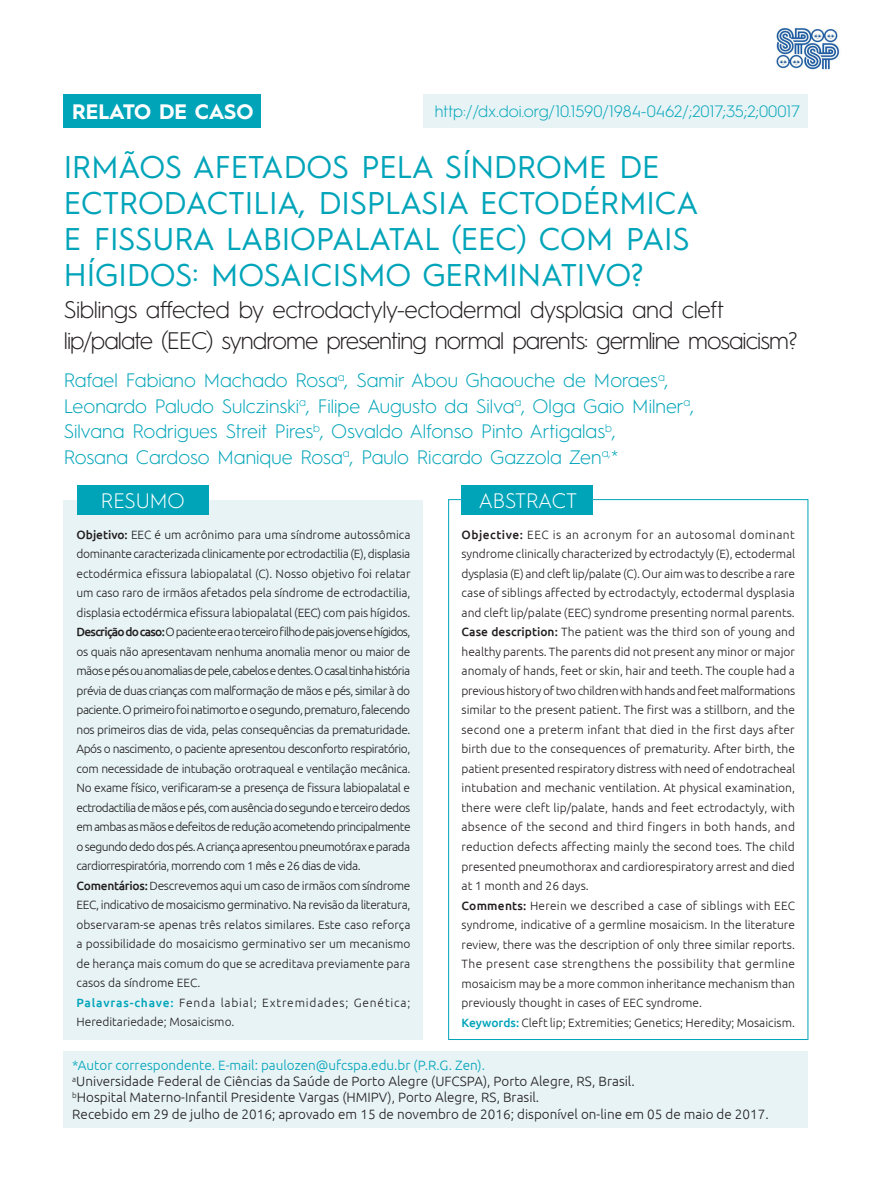
<style>
.page{position:relative;width:893px;height:1191px;background:#fff}
.page>*{position:absolute;margin:0;border:0;box-sizing:border-box;transform-origin:0 0}
.t1{font:31.5px/36px "Hurme Geometric Sans 1";color:#00a4b9}
.t2{font:300 24px/31.5px "Hurme Geometric Sans 1";letter-spacing:-.04em;color:#231f20}
.t3{font:300 21px "Hurme Geometric Sans 1";color:#fff}
.t4{font:700 21px "Hurme Geometric Sans 1";letter-spacing:-.005em;color:#fff}
.t5{font:300 19.5px/25.5px "Hurme Geometric Sans 1";color:#00a4b9}
.t6{font:300 16.5px "Hurme Geometric Sans 1";color:#00a4b9}
.t7{font:300 13.5px/16.2px "Ubuntu";color:#231f20}
.t8{font:300 12px/19.5px "Ubuntu";letter-spacing:-.03em;color:#231f20}
.t9{font:300 12px/19.5px "Ubuntu";letter-spacing:-.005em;color:#231f20}
.s1{font-weight:500}
.s2{font-weight:500;color:#00a4b9}
.s3{color:#00a4b9}
</style>
<div class="page">
<div style="left:64px;top:1051px;width:744px;height:76px;background:#e7f3f5"></div>
<div style="left:64px;top:94px;width:197px;height:33px;background:#00a4b9"></div>
<div style="left:423px;top:94px;width:385px;height:33px;background:#e7f3f5"></div>
<div style="left:64px;top:499px;width:359px;height:540px;background:#e7f3f5"></div>
<div style="left:461px;top:485px;width:132px;height:29px;background:#00a4b9"></div>
<div style="left:77px;top:485px;width:132px;height:29px;background:#00a4b9"></div>
<img style="left:776px;top:28px;width:64px;height:42px">
<h3 class="t4" style="left:72px;top:97px;width:183px">RELATO DE CASO</h3>
<h3 class="t6" style="left:435px;top:100px;width:367px">http://dx.doi.org/10.1590/1984-0462/;2017;35;2;00017</h3>
<h1 class="t1" style="left:64px;top:147px;width:636px">IRMÃOS AFETADOS PELA SÍNDROME DE<br>ECTRODACTI LIA, DISPLASIA ECTODÉRMICA<br>E FISSURA LABIOPALATAL (EEC</h1>
<h1 class="t1" style="left:64px;top:219px;width:627px;text-indent:454px">) COM PAIS<br>HÍGI DOS: MOSAICISMO GERMI NATIVO?</h1>
<h2 class="t2" style="left:64px;top:292px;width:735px">Siblings affected by ectrodactyly-ectodermal dysplasia and cleft lip/palate (EEC) syndrome presenting normal parents: germline mosaicism?</h2>
<p class="t5" style="left:64px;top:366px;width:632px">Rafael Fabiano Machado Rosa<sup>a</sup>, Samir Abou Ghaouche de Moraes<sup>a</sup>, Leonardo Paludo Sulczinski<sup>a</sup>, Filipe Augusto da Silva<sup>a</sup>, Olga Gaio Milner<sup>a</sup>, Silvana Rodrigues Streit Pires<sup>b</sup>, Osvaldo Alfonso Pinto Artigalas<sup>b</sup>,<br>Rosana Cardoso Manique Rosa<sup>a</sup>, Paulo Ricardo Gazzola Zen<sup>a,</sup>*</p>
<h3 class="t3" style="left:101px;top:486px;width:85px">RESUMO</h3>
<h3 class="t3" style="left:479px;top:486px;width:61px">abstrac</h3>
<h3 class="t3" style="left:566px;top:486px;width:13px">t</h3>
<p class="t8" style="left:77px;top:524px;width:336px"><span class="s1">Objetivo:</span> EEC é um acrônimo para uma síndrome autossômica dominante caracterizada clinicamente por ectrodactilia (E), displasia ectodérmica efissura labiopalatal (C). Nosso objetivo foi relatar um caso raro de irmãos afetados pela síndrome de ectrodactilia, displasia ectodérmica efissura labiopalatal (EEC) com pais hígidos.<br><span class="s1">Descrição do caso:</span> O paciente era o terceiro filho de pais jovens e hígidos, os quais não apresentavam nenhuma anomalia menor ou maior de mãos e pés ou anomalias de pele, cabelos e dentes. O casal tinha história prévia de duas crianças com malformação de mãos e pés, similar à do paciente. O primeiro foi natimorto e o segundo, prematuro, falecendo nos primeiros dias de vida, pelas consequências da prematuridade.<br>Após o nascimento, o paciente apresentou desconforto respiratório, com necessidade de intubação orotraqueal e ventilação mecânica.<br>No exame físico, verificaram-se a presença de fissura labiopalatal e ectrodactilia de mãos e pés, com ausência do segundo e terceiro dedos em ambas as mãos e defeitos de redução acometendo principalmente o segundo dedo dos pés. A criança apresentou pneumotórax e parada cardiorrespiratória, morrendo com 1 mês e 26 dias de vida.<br><span class="s1">Comentários:</span> Descrevemos aqui um caso de irmãos com síndrome EEC, indicativo de mosaicismo germinativo. Na revisão da literatura, observaram-se apenas três relatos similares. Este caso reforça a possibilidade do mosaicismo germinativo ser um mecanismo de herança mais comum do que se acreditava previamente para casos da síndrome EEC.<br><span class="s2">Palavras-chave:</span> Fenda labial; Extremidades; Genética; Hereditariedade; Mosaicismo.</p>
<p class="t9" style="left:462px;top:524px;width:335px"><span class="s1">Objective:</span> EEC is an acronym for an autosomal dominant syndrome clinically characterized by ectrodactyly (E), ectodermal dysplasia (E) and cleft lip/palate (C). Our aim was to describe a rare case of siblings affected by ectrodactyly, ectodermal dysplasia and cleft lip/palate (EEC) syndrome presenting normal parents.<br><span class="s1">Case description:</span> The patient was the third son of young and healthy parents. The parents did not present any minor or major anomaly of hands, feet or skin, hair and teeth. The couple had a previous history of two children with hands and feet malformations similar to the present patient. The first was a stillborn, and the second one a preterm infant that died in the first days after birth due to the consequences of prematurity. After birth, the patient presented respiratory distress with need of endotracheal intubation and mechanic ventilation. At physical examination, there were cleft lip/palate, hands and feet ectrodactyly, with absence of the second and third fingers in both hands, and reduction defects affecting mainly the second toes. The child presented pneumothorax and cardiorespiratory arrest and died at 1 month and 26 days.<br><span class="s1">Comments:</span> Herein we described a case of siblings with EEC syndrome, indicative of a germline mosaicism. In the literature review, there was the description of only three similar reports.<br>The present case strengthens the possibility that germline mosaicism may be a more common inheritance mechanism than previously thought in cases of EEC syndrome.<br><span class="s2">Keywords:</span> Cleft lip; Extremities; Genetics; Heredity; Mosaicism.</p>
<p class="t7" style="left:72px;top:1056px;width:698px"><span class="s3">*Autor correspondente. E-mail: paulozen@ufcspa.edu.br (P.R.G. Zen).<br></span><sup>a</sup>Universidade Federal de Ciências da Saúde de Porto Alegre (UFCSPA), Porto Alegre, RS, Brasil.<br><sup>b</sup>Hospital Materno-Infantil Presidente Vargas (HMIPV), Porto Alegre, RS, Brasil.<br>Recebido em 29 de julho de 2016; aprovado em 15 de novembro de 2016; disponível on-line em 05 de maio de 2017.</p>
</div>
